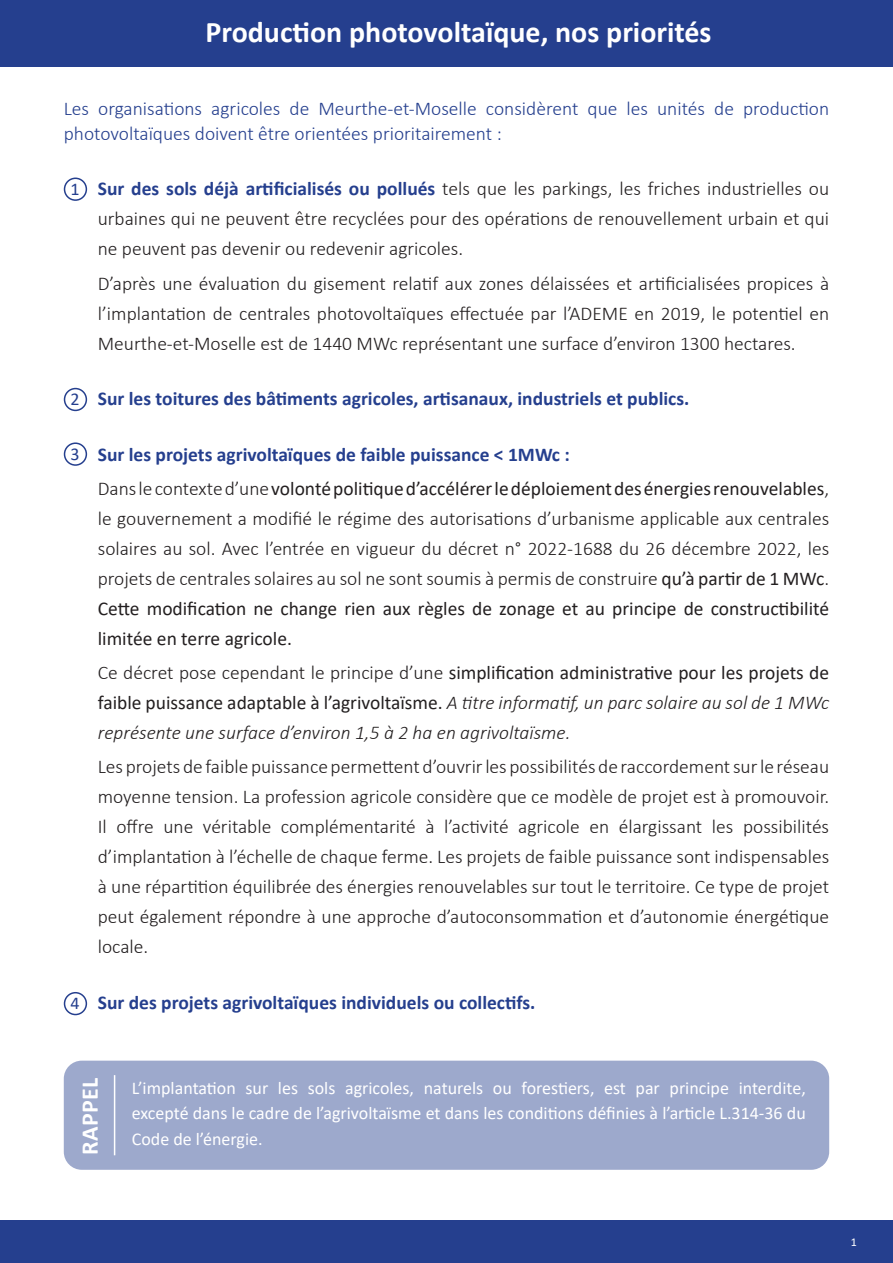
<style>
.page{position:relative;width:893px;height:1263px;background:#fff}
.page>*{position:absolute;margin:0;border:0;box-sizing:border-box;transform-origin:0 0}
.t1{font:700 30px "Calibri";color:#fff}
.t2{font:700 24px "Calibri";letter-spacing:.02em;color:#fff}
.t3{font:300 19.5px/30px "Calibri";color:#231f20;text-align:justify}
.t4{font:italic 300 19.5px/30px "Calibri";color:#231f20;text-align:justify}
.t5{font:19.5px/34.2px "Calibri";color:#231f20}
.t6{font:300 19.5px/25.5px "Calibri";color:#253f8e}
.t7{font:700 19.5px "Calibri";color:#253f8e}
.t8{font:18px/25.5px "Calibri";color:#fff;text-align:justify}
.t9{font:18px "Calibri";color:#253f8e}
.t10{font:12px "Calibri";color:#fff}
.s1{font-weight:700;color:#253f8e}
.s2{font-weight:300}
.s3{font-weight:400}
.s4{font-style:normal}
.s5{font-weight:400;font-style:normal}
</style>
<div class="page">
<div style="left:0;top:0;width:893px;height:67px;background:#253f8e"></div>
<div style="left:64px;top:178px;width:23px;height:23px;border:2px solid #253f8e;border-radius:50%"></div>
<div style="left:64px;top:992px;width:23px;height:23px;border:2px solid #253f8e;border-radius:50%"></div>
<div style="left:64px;top:442px;width:23px;height:24px;border:2px solid #253f8e;border-radius:50%"></div>
<div style="left:64px;top:388px;width:23px;height:23px;border:2px solid #253f8e;border-radius:50%"></div>
<div style="left:64px;top:1061px;width:765px;height:109px;background:#9da9cc;border-radius:18px"></div>
<hr style="left:114px;top:1075px;width:1px;height:80px;background:#fff">
<div style="left:0;top:1220px;width:893px;height:43px;background:#253f8e"></div>
<h1 class="t1" style="left:205px;top:10px;width:508px">Production photovoltaïque, nos priorités</h1>
<p class="t6" style="left:64px;top:95px;width:767px">Les organisations agricoles de Meurthe-et-Moselle considèrent que les unités de production photovoltaïques doivent être orientées prioritairement :</p>
<p class="t3" style="left:98px;top:174px;width:733px"><span class="s1">Sur des sols déjà artificialisés ou pollués</span> tels que les parkings, les friches industrielles ou urbaines qui ne peuvent être recyclées pour des opérations de renouvellement urbain et qui ne peuvent pas devenir ou redevenir agricoles.</p>
<p class="t3" style="left:98px;top:268px;width:733px">D’après une évaluation du gisement relatif aux zones délaissées et artificialisées propices à l’implantation de centrales photovoltaïques effectuée par l’ADEME en 2019, le potentiel en Meurthe-et-Moselle est de 1440 MWc représentant une surface d’environ 1300 hectares.</p>
<p class="t7" style="left:98px;top:385px;width:593px">Sur les toitures des bâtiments agricoles, artisanaux, industriels et publics.</p>
<p class="t5" style="left:98px;top:437px;width:733px"><span class="s1">Sur les projets agrivoltaïques de faible puissance &lt; 1MWc :<br></span><span class="s2">Dans le contexte d’une</span> volonté politique d’accélérer le déploiement des énergies renouvelables<span class="s2">,</span></p>
<p class="t3" style="left:98px;top:503px;width:733px">le gouvernement a modifié le régime des autorisations d’urbanisme applicable aux centrales solaires au sol. Avec l’entrée en vigueur du décret n° 2022-1688 du 26 décembre 2022, les projets de centrales solaires au sol ne sont soumis à permis de construire <span class="s3">qu’à partir de 1 MWc</span>.<br><span class="s3">Cette modification ne change rien aux règles de zonage et au principe de constructibilité limitée en terre agricole.</span></p>
<p class="t4" style="left:98px;top:657px;width:733px"><span class="s4">Ce décret pose cependant le principe d’une</span> <span class="s5">simplification administrative pour les projets de faible puissance adaptable à l’agrivoltaïsme.</span> A titre informatif, un parc solaire au sol de 1 MWc représente une surface d’environ 1,5 à 2 ha en agrivoltaïsme.</p>
<p class="t3" style="left:98px;top:752px;width:733px">Les projets de faible puissance permettent d’ouvrir les possibilités de raccordement sur le réseau moyenne tension. La profession agricole considère que ce modèle de projet est à promouvoir.<br>Il offre une véritable complémentarité à l’activité agricole en élargissant les possibilités d’implantation à l’échelle de chaque ferme. Les projets de faible puissance sont indispensables à une répartition équilibrée des énergies renouvelables sur tout le territoire. Ce type de projet peut également répondre à une approche d’autoconsommation et d’autonomie énergétique locale.</p>
<p class="t9" style="left:70px;top:176px;width:11px">1</p>
<p class="t9" style="left:70px;top:386px;width:11px">2</p>
<p class="t9" style="left:71px;top:441px;width:11px">3</p>
<p class="t9" style="left:70px;top:990px;width:11px">4</p>
<p class="t7" style="left:98px;top:989px;width:439px">Sur des projets agrivoltaïques individuels ou collectifs.</p>
<p class="t2" style="left:73px;top:1155px;width:79px;rotate:-90deg">RAPPEL</p>
<p class="t8" style="left:132px;top:1075px;width:675px">L’implantation sur les sols agricoles, naturels ou forestiers, est par principe interdite, excepté dans le cadre de l’agrivoltaïsme et dans les conditions définies à l’article L.314-36 du Code de l’énergie.</p>
<p class="t10" style="left:851px;top:1233px;width:8px">1</p>
</div>
